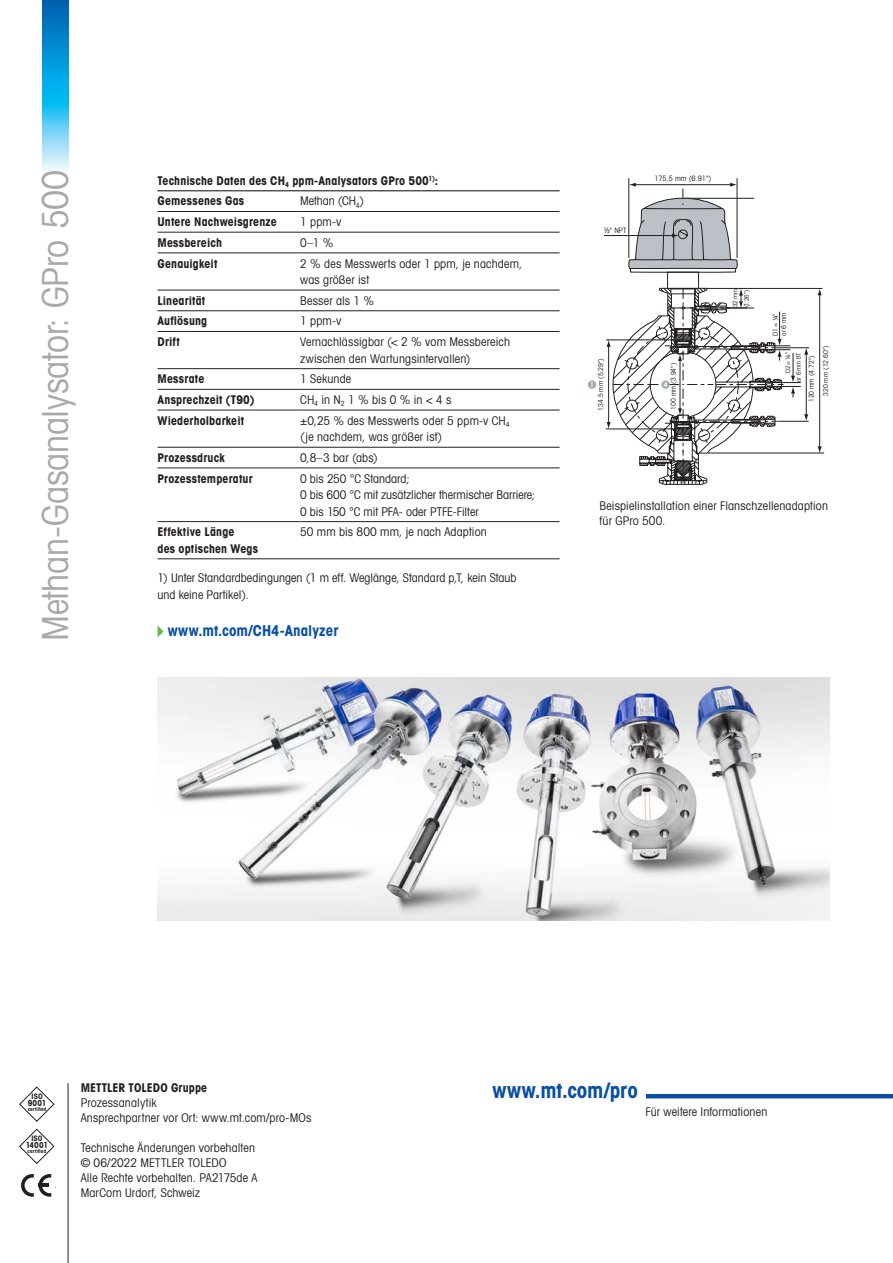
<style>
.page{position:relative;width:893px;height:1263px;background:#fff}
.page>*{position:absolute;margin:0;border:0;box-sizing:border-box;transform-origin:0 0}
.t1{font:36px "Avant Gardefor MT Bk";letter-spacing:-.005em;color:#a8a9ad}
.t2{font:21px "Avant Gardefor MT Bd";letter-spacing:.005em;color:#0a4fa2}
.t3{font:15px "Avant Gardefor MT Bd";color:#0a4fa2}
.t4{font:12px/16.5px "Avant Gardefor MT Bk";letter-spacing:.01em;color:#231f20}
.t5{font:12px/20.7px "Avant Gardefor MT Bd";letter-spacing:.015em;color:#231f20}
.t6{font:700 condensed 8.4px "Avant Garde Com";letter-spacing:.01em;color:#231f20}
.t7{font:7.5px "Avant Gardefor MT Bk";color:#231f20}
.t8{font:700 condensed 7.5px "Avant Garde Com";letter-spacing:.015em;color:#231f20}
.t9{font:6.9px/8.4px "Avant Gardefor MT Bk";color:#231f20}
.t10{font:6.9px "Avant Gardefor MT Bd";color:#fff}
.t11{font:6.3px/11.4px "Avant Gardefor MT Bk";color:#231f20}
.t12{font:700 condensed 5.25px "Avant Garde Com";letter-spacing:.02em;color:#231f20}
</style>
<div class="page">
<svg style="left:21px;top:1174px;width:30px;height:23px"></svg>
<svg style="left:19px;top:1086px;width:36px;height:36px"></svg>
<svg style="left:19px;top:1128px;width:35px;height:36px"></svg>
<hr style="left:68px;top:1083px;width:1px;height:180px;background:#231f20">
<img style="left:157px;top:678px;width:672px;height:242px">
<hr style="left:778px;top:347px;width:31px;height:1px;background:#231f20">
<hr style="left:777px;top:421px;width:32px;height:1px;background:#231f20">
<hr style="left:819px;top:294px;width:1px;height:154px;background:#231f20">
<svg style="left:818px;top:446px;width:4px;height:7px"></svg>
<svg style="left:818px;top:289px;width:4px;height:6px"></svg>
<hr style="left:706px;top:288px;width:116px;height:1px;background:#231f20">
<hr style="left:708px;top:453px;width:116px;height:1px;background:#231f20">
<div style="left:588px;top:380px;width:8px;height:9px;background:#a0a9b1;border-radius:50%"></div>
<hr style="left:629px;top:179px;width:1px;height:79px;background:#231f20">
<hr style="left:737px;top:179px;width:1px;height:79px;background:#231f20">
<hr style="left:604px;top:235px;width:69px;height:1px;background:#231f20">
<svg style="left:606px;top:183px;width:202px;height:302px"></svg>
<hr style="left:646px;top:1094px;width:247px;height:4px;background:#0a4fa2">
<svg style="left:43px;top:0;width:25px;height:171px;background:#34ace1"></svg>
<hr style="left:158px;top:190px;width:142px;height:1px;background:#231f20">
<hr style="left:300px;top:190px;width:260px;height:1px;background:#231f20">
<hr style="left:158px;top:211px;width:142px;height:1px;background:#231f20">
<hr style="left:300px;top:211px;width:260px;height:1px;background:#231f20">
<hr style="left:158px;top:232px;width:142px;height:1px;background:#231f20">
<hr style="left:300px;top:232px;width:260px;height:1px;background:#231f20">
<hr style="left:158px;top:253px;width:142px;height:1px;background:#231f20">
<hr style="left:300px;top:253px;width:260px;height:1px;background:#231f20">
<hr style="left:158px;top:290px;width:142px;height:1px;background:#231f20">
<hr style="left:300px;top:290px;width:260px;height:1px;background:#231f20">
<hr style="left:158px;top:310px;width:142px;height:1px;background:#231f20">
<hr style="left:300px;top:310px;width:260px;height:1px;background:#231f20">
<hr style="left:158px;top:331px;width:142px;height:1px;background:#231f20">
<hr style="left:300px;top:331px;width:260px;height:1px;background:#231f20">
<hr style="left:158px;top:368px;width:142px;height:1px;background:#231f20">
<hr style="left:300px;top:368px;width:260px;height:1px;background:#231f20">
<hr style="left:158px;top:389px;width:142px;height:1px;background:#231f20">
<hr style="left:300px;top:389px;width:260px;height:1px;background:#231f20">
<hr style="left:158px;top:410px;width:142px;height:1px;background:#231f20">
<hr style="left:300px;top:410px;width:260px;height:1px;background:#231f20">
<hr style="left:158px;top:447px;width:142px;height:1px;background:#231f20">
<hr style="left:300px;top:447px;width:260px;height:1px;background:#231f20">
<hr style="left:158px;top:468px;width:142px;height:1px;background:#231f20">
<hr style="left:300px;top:468px;width:260px;height:1px;background:#231f20">
<hr style="left:158px;top:521px;width:142px;height:1px;background:#231f20">
<hr style="left:300px;top:521px;width:260px;height:1px;background:#231f20">
<hr style="left:158px;top:558px;width:142px;height:1px;background:#231f20">
<hr style="left:300px;top:558px;width:260px;height:1px;background:#231f20">
<svg style="left:158px;top:626px;width:6px;height:11px"></svg>
<h1 class="t1" style="left:33px;top:641px;width:473px;rotate:-90deg">Methan-Gasanalysator: GPro 500</h1>
<p class="t5" style="left:158px;top:170px;width:282px">Technische Daten des CH<sub>4</sub> ppm-Analysators GPro 500<sup>1)</sup>:<br>Gemessenes Gas</p>
<p class="t4" style="left:300px;top:193px;width:66px">Methan (CH<sub>4</sub>)</p>
<p class="t5" style="left:158px;top:211px;width:121px">Untere Nachweisgrenze</p>
<p class="t4" style="left:300px;top:213px;width:43px">1 ppm-v</p>
<p class="t5" style="left:158px;top:232px;width:66px">Messbereich</p>
<p class="t4" style="left:300px;top:234px;width:35px">0–1 %</p>
<p class="t5" style="left:158px;top:253px;width:61px">Genauigkeit</p>
<p class="t4" style="left:300px;top:255px;width:224px">2 % des Messwerts oder 1 ppm, je nachdem, was größer ist</p>
<p class="t5" style="left:158px;top:290px;width:49px">Linearität</p>
<p class="t4" style="left:300px;top:292px;width:75px">Besser als 1 %</p>
<p class="t5" style="left:158px;top:310px;width:51px">Auflösung</p>
<p class="t4" style="left:300px;top:313px;width:43px">1 ppm-v</p>
<p class="t5" style="left:158px;top:331px;width:24px">Drift</p>
<p class="t4" style="left:300px;top:333px;width:211px">Vernachlässigbar (&lt; 2 % vom Messbereich zwischen den Wartungsintervallen)</p>
<p class="t5" style="left:158px;top:368px;width:48px">Messrate</p>
<p class="t4" style="left:300px;top:370px;width:53px">1 Sekunde</p>
<p class="t5" style="left:158px;top:389px;width:98px">Ansprechzeit (T90)</p>
<p class="t4" style="left:300px;top:391px;width:153px">CH<sub>4</sub> in N<sub>2</sub> 1 % bis 0 % in &lt; 4 s</p>
<p class="t5" style="left:158px;top:410px;width:88px">Wiederholbarkeit</p>
<p class="t4" style="left:300px;top:412px;width:211px">±0,25 % des Messwerts oder 5 ppm-v CH<sub>4 </sub>(je nachdem, was größer ist)</p>
<p class="t5" style="left:158px;top:447px;width:69px">Prozessdruck</p>
<p class="t4" style="left:300px;top:449px;width:79px">0,8–3 bar (abs)</p>
<p class="t5" style="left:158px;top:468px;width:97px">Prozesstemperatur</p>
<p class="t4" style="left:300px;top:470px;width:237px">0 bis 250 °C Standard;<br>0 bis 600 °C mit zusätzlicher thermischer Barriere;<br>0 bis 150 °C mit PFA- oder PTFE-Filter</p>
<p class="t5" style="left:158px;top:523px;width:102px;line-height:16.5px">Effektive Länge<br>des optischen Wegs</p>
<p class="t4" style="left:300px;top:523px;width:188px">50 mm bis 800 mm, je nach Adaption</p>
<p class="t4" style="left:158px;top:569px;width:361px">1) Unter Standardbedingungen (1 m eff. Weglänge, Standard p,T, kein Staub und keine Partikel).</p>
<p class="t3" style="left:168px;top:621px;width:172px">www.mt.com/CH4-Analyzer</p>
<p class="t7" style="left:604px;top:226px;width:24px">½" NPT</p>
<p class="t7" style="left:654px;top:173px;width:59px">175,5 mm (6.91")</p>
<p class="t9" style="left:596px;top:411px;width:54px;rotate:-90deg">134.5 mm (5.29")</p>
<p class="t9" style="left:669px;top:410px;width:48px;rotate:-90deg">100 mm (3.94")</p>
<p class="t10" style="left:590px;top:380px;width:5px">1</p>
<p class="t10" style="left:664px;top:380px;width:5px">4</p>
<p class="t11" style="left:729px;top:307px;width:19px;rotate:-90deg">32 mm (1.26")</p>
<p class="t9" style="left:771px;top:336px;width:24px;rotate:-90deg">D1 = ¼" or 6 mm</p>
<p class="t9" style="left:821px;top:396px;width:52px;rotate:-90deg">320 mm (12.60")</p>
<p class="t11" style="left:782px;top:382px;width:31px;line-height:10.6px;text-align:right;rotate:-90deg">D2 = ¼"<br>or 6 mm BT</p>
<p class="t9" style="left:807px;top:402px;width:48px;rotate:-90deg">120 mm (4.72")</p>
<p class="t4" style="left:600px;top:498px;width:230px;line-height:15px">Beispielinstallation einer Flanschzellenadaption für GPro 500.</p>
<p class="t8" style="left:31px;top:1091px;width:13px">ISO</p>
<p class="t6" style="left:28px;top:1097px;width:20px">9001</p>
<p class="t12" style="left:28px;top:1105px;width:20px">certified</p>
<p class="t8" style="left:31px;top:1133px;width:13px">ISO</p>
<p class="t6" style="left:26px;top:1139px;width:24px">1 4001</p>
<p class="t12" style="left:28px;top:1147px;width:20px">certified</p>
<p class="t5" style="left:81px;top:1077px;width:128px">METTLER TOLEDO Gruppe</p>
<p class="t4" style="left:81px;top:1095px;width:232px;line-height:15px">Prozessanalytik<br>Ansprechpartner vor Ort: www.mt.com/pro-MOs</p>
<p class="t4" style="left:81px;top:1140px;width:178px;line-height:15px">Technische Änderungen vorbehalten © 06/2022 METTLER TOLEDO<br>Alle Rechte vorbehalten. PA2175de A<br>MarCom Urdorf, Schweiz</p>
<h2 class="t2" style="left:492px;top:1077px;width:147px">www.mt.com/pro</h2>
<p class="t4" style="left:645px;top:1103px;width:123px">Für weitere Informationen</p>
</div>
